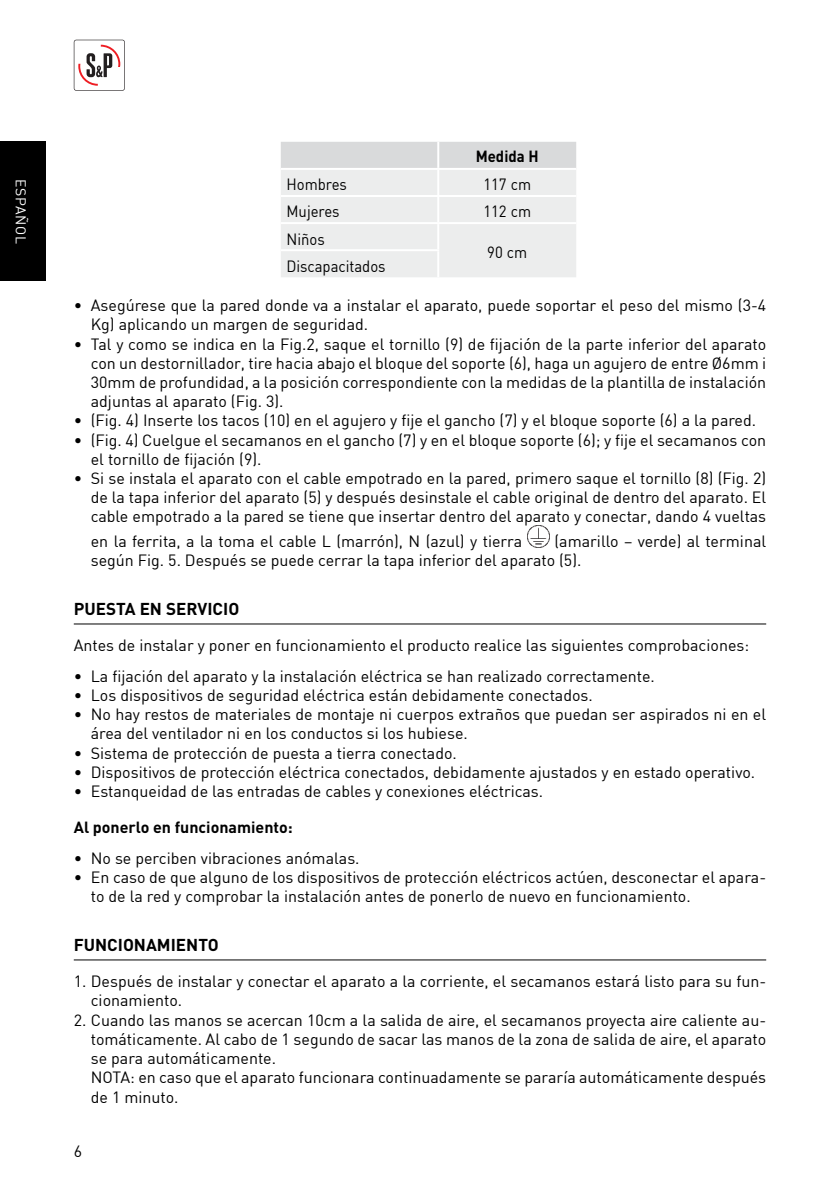
<style>
.page{position:relative;width:840px;height:1191px;background:#fff}
.page>*{position:absolute;margin:0;border:0;box-sizing:border-box;transform-origin:0 0}
.t1{font:700 17px "DIN";color:#000}
.t2{font:16px/19.2px "DIN";color:#000}
.t3{font:16px "DIN";color:#000;scale:.93 1}
.t4{font:700 16px "DIN";color:#000}
.t5{font:700 16px "DIN";color:#000;scale:.93 1}
.t6{font:14px "DIN";letter-spacing:.05em;color:#fff}
</style>
<div class="page">
<svg style="left:74px;top:40px;width:51px;height:51px"></svg>
<div style="left:0;top:142px;width:45px;height:139px;background:#000"></div>
<hr style="left:74px;top:623px;width:691px;height:1px;background:#000">
<hr style="left:74px;top:959px;width:691px;height:1px;background:#000">
<svg style="left:281px;top:142px;width:295px;height:135px"></svg>
<hr style="left:437px;top:142px;width:2px;height:26px;background:#fff">
<hr style="left:280px;top:168px;width:296px;height:2px;background:#fff">
<hr style="left:437px;top:170px;width:2px;height:25px;background:#fff">
<hr style="left:280px;top:195px;width:296px;height:2px;background:#fff">
<hr style="left:437px;top:197px;width:2px;height:25px;background:#fff">
<hr style="left:280px;top:222px;width:296px;height:2px;background:#fff">
<hr style="left:437px;top:224px;width:2px;height:25px;background:#fff">
<hr style="left:280px;top:249px;width:159px;height:2px;background:#fff">
<hr style="left:437px;top:251px;width:2px;height:26px;background:#fff">
<img style="left:527px;top:526px;width:22px;height:21px">
<p class="t6" style="left:26px;top:179px;width:66px;rotate:90deg">ESPAÑOL</p>
<p class="t5" style="left:475px;top:151px;width:69px">Medida H</p>
<p class="t3" style="left:286px;top:179px;width:67px">Hombres</p>
<p class="t3" style="left:483px;top:179px;width:53px">117 cm</p>
<p class="t3" style="left:286px;top:206px;width:59px">Mujeres</p>
<p class="t3" style="left:483px;top:206px;width:53px">112 cm</p>
<p class="t3" style="left:286px;top:233px;width:43px">Niños</p>
<p class="t3" style="left:487px;top:247px;width:44px">90 cm</p>
<p class="t3" style="left:286px;top:260px;width:108px">Discapacitados</p>
<p class="t2" style="left:91px;top:298px;width:676px;text-indent:-17px">• Asegúrese que la pared donde va a instalar el aparato, puede soportar el peso del mismo (3-4<br>Kg) aplicando un margen de seguridad.</p>
<p class="t2" style="left:91px;top:336px;width:676px;text-align:justify;text-indent:-17px">• Tal y como se indica en la Fig.2, saque el tornillo (9) de fijación de la parte inferior del aparato con un destornillador, tire hacia abajo el bloque del soporte (6), haga un agujero de entre Ø6mm i 30mm de profundidad, a la posición correspondiente con la medidas de la plantilla de instalación adjuntas al aparato (Fig. 3).</p>
<p class="t2" style="left:74px;top:413px;width:683px">• (Fig. 4) Inserte los tacos (10) en el agujero y fije el gancho (7) y el bloque soporte (6) a la pared.</p>
<p class="t2" style="left:91px;top:432px;width:676px;text-indent:-17px">• (Fig. 4) Cuelgue el secamanos en el gancho (7) y en el bloque soporte (6); y fije el secamanos con el tornillo de fijación (9).</p>
<p class="t2" style="left:91px;top:470px;width:676px;text-align:justify;text-indent:-17px">• Si se instala el aparato con el cable empotrado en la pared, primero saque el tornillo (8) (Fig. 2) de la tapa inferior del aparato (5) y después desinstale el cable original de dentro del aparato. El cable empotrado a la pared se tiene que insertar dentro del aparato y conectar, dando 4 vueltas</p>
<p class="t2" style="left:91px;top:533px;width:433px">en la ferrita, a la toma el cable L (marrón), N (azul) y tierra</p>
<p class="t2" style="left:91px;top:533px;width:676px;text-indent:463px">(amarillo – verde) al terminal según Fig. 5. Después se puede cerrar la tapa inferior del aparato (5).</p>
<p class="t1" style="left:74px;top:603px;width:167px">PUESTA EN SERVICIO</p>
<p class="t2" style="left:74px;top:638px;width:676px">Antes de instalar y poner en funcionamiento el producto realice las siguientes comprobaciones:</p>
<p class="t2" style="left:74px;top:668px;width:582px">• La fijación del aparato y la instalación eléctrica se han realizado correctamente.</p>
<p class="t2" style="left:74px;top:687px;width:520px">• Los dispositivos de seguridad eléctrica están debidamente conectados.</p>
<p class="t2" style="left:91px;top:706px;width:676px;text-indent:-17px">• No hay restos de materiales de montaje ni cuerpos extraños que puedan ser aspirados ni en el área del ventilador ni en los conductos si los hubiese.</p>
<p class="t2" style="left:74px;top:745px;width:384px">• Sistema de protección de puesta a tierra conectado.</p>
<p class="t2" style="left:74px;top:764px;width:682px">• Dispositivos de protección eléctrica conectados, debidamente ajustados y en estado operativo.</p>
<p class="t2" style="left:74px;top:783px;width:470px">• Estanqueidad de las entradas de cables y conexiones eléctricas.</p>
<p class="t4" style="left:74px;top:822px;width:220px">Al ponerlo en funcionamiento:</p>
<p class="t2" style="left:74px;top:850px;width:287px">• No se perciben vibraciones anómalas.</p>
<p class="t2" style="left:91px;top:869px;width:676px;text-indent:-17px">• En caso de que alguno de los dispositivos de protección eléctricos actúen, desconectar el apara&shy;to de la red y comprobar la instalación antes de ponerlo de nuevo en funcionamiento.</p>
<p class="t1" style="left:74px;top:939px;width:146px">FUNCIONAMIENTO</p>
<p class="t2" style="left:91px;top:973px;width:676px;text-indent:-17px">1. Después de instalar y conectar el aparato a la corriente, el secamanos estará listo para su fun&shy;cionamiento.</p>
<p class="t2" style="left:91px;top:1012px;width:676px;text-indent:-17px">2. Cuando las manos se acercan 10cm a la salida de aire, el secamanos proyecta aire caliente au&shy;tomáticamente. Al cabo de 1 segundo de sacar las manos de la zona de salida de aire, el aparato se para automáticamente.<br>NOTA: en caso que el aparato funcionara continuadamente se pararía automáticamente después de 1 minuto.</p>
<p class="t2" style="left:74px;top:1143px;width:10px">6</p>
</div>
